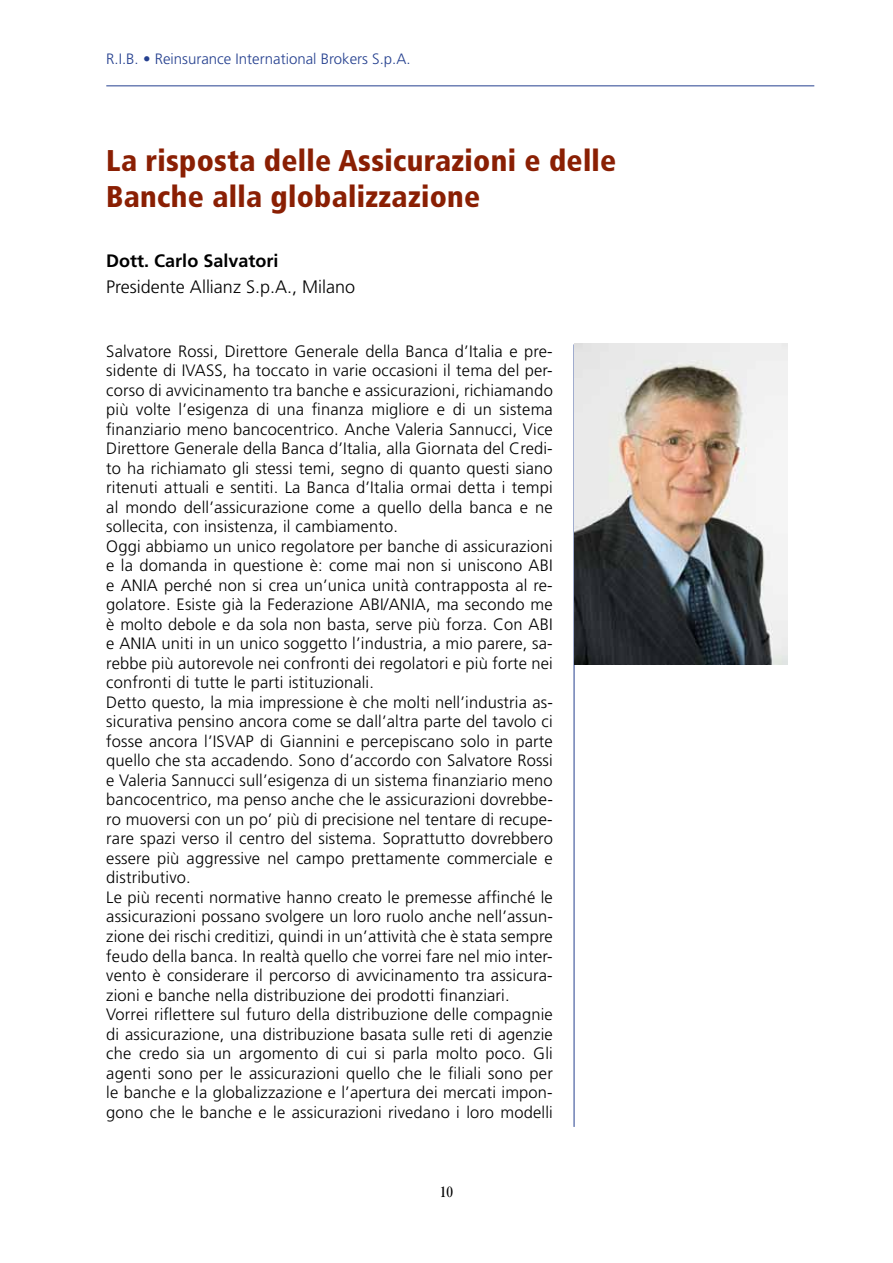
<style>
.page{position:relative;width:893px;height:1263px;background:#fff}
.page>*{position:absolute;margin:0;border:0;box-sizing:border-box;transform-origin:0 0}
.t1{font:900 condensed 30px/36px "Frutiger";letter-spacing:.01em;color:#8a1f03}
.t2{font:300 18px "Frutiger";color:#000}
.t3{font:700 18px "Frutiger";color:#000}
.t4{font:300 16.5px/19.5px "Frutiger";letter-spacing:.01em;color:#000}
.t5{font:condensed 16.5px "Garamond";color:#000;scale:.9 1}
.t6{font:300 15px "Frutiger";color:#25408f}
</style>
<div class="page">
<hr style="left:106px;top:86px;width:708px;height:1px;background:#25408f">
<hr style="left:574px;top:344px;width:1px;height:783px;background:#25408f">
<img style="left:574px;top:343px;width:214px;height:321px">
<p class="t6" style="left:106px;top:51px;width:306px">R.I.B. • Reinsurance International Brokers S.p.A.</p>
<h1 class="t1" style="left:106px;top:143px;width:512px">La risposta delle Assicurazioni e delle<br>Banche alla globalizzazione</h1>
<p class="t3" style="left:106px;top:250px;width:174px">Dott. Carlo Salvatori</p>
<p class="t2" style="left:106px;top:276px;width:250px">Presidente Allianz S.p.A., Milano</p>
<p class="t4" style="left:106px;top:342px;width:448px">Salvatore Rossi, Direttore Generale della Banca d’Italia e pre&shy;sidente di IVASS, ha toccato in varie occasioni il tema del per&shy;corso di avvicinamento tra banche e assicurazioni, richiamando più volte l’esigenza di una finanza migliore e di un sistema finanziario meno bancocentrico. Anche Valeria Sannucci, Vice Direttore Generale della Banca d’Italia, alla Giornata del Credi&shy;to ha richiamato gli stessi temi, segno di quanto questi siano ritenuti attuali e sentiti. La Banca d’Italia ormai detta i tempi al mondo dell’assicurazione come a quello della banca e ne sollecita, con insistenza, il cambiamento.<br>Oggi abbiamo un unico regolatore per banche di assicurazioni e la domanda in questione è: come mai non si uniscono ABI e ANIA perché non si crea un’unica unità contrapposta al re&shy;golatore. Esiste già la Federazione ABI/ANIA, ma secondo me è molto debole e da sola non basta, serve più forza. Con ABI e ANIA uniti in un unico soggetto l’industria, a mio parere, sa&shy;rebbe più autorevole nei confronti dei regolatori e più forte nei confronti di tutte le parti istituzionali.<br>Detto questo, la mia impressione è che molti nell’industria as&shy;sicurativa pensino ancora come se dall’altra parte del tavolo ci fosse ancora l’ISVAP di Giannini e percepiscano solo in parte quello che sta accadendo. Sono d’accordo con Salvatore Rossi e Valeria Sannucci sull’esigenza di un sistema finanziario meno bancocentrico, ma penso anche che le assicurazioni dovrebbe&shy;ro muoversi con un po’ più di precisione nel tentare di recupe&shy;rare spazi verso il centro del sistema. Soprattutto dovrebbero essere più aggressive nel campo prettamente commerciale e distributivo.<br>Le più recenti normative hanno creato le premesse affinché le assicurazioni possano svolgere un loro ruolo anche nell’assun&shy;zione dei rischi creditizi, quindi in un’attività che è stata sempre feudo della banca. In realtà quello che vorrei fare nel mio inter&shy;vento è considerare il percorso di avvicinamento tra assicura&shy;zioni e banche nella distribuzione dei prodotti finanziari.<br>Vorrei riflettere sul futuro della distribuzione delle compagnie di assicurazione, una distribuzione basata sulle reti di agenzie che credo sia un argomento di cui si parla molto poco. Gli agenti sono per le assicurazioni quello che le filiali sono per le banche e la globalizzazione e l’apertura dei mercati impon&shy;gono che le banche e le assicurazioni rivedano i loro modelli</p>
<p class="t5" style="left:440px;top:1183px;width:16px">10</p>
</div>
